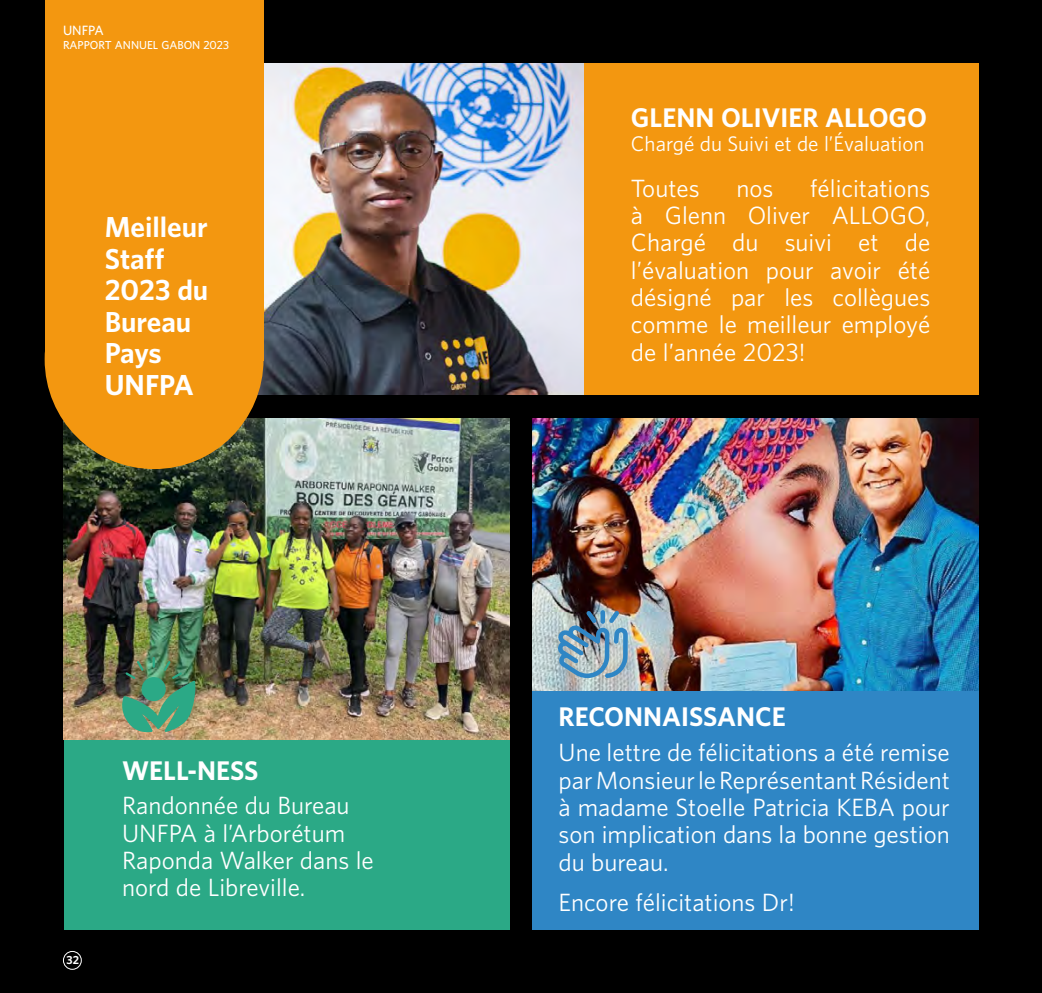
<style>
.page{position:relative;width:1042px;height:993px;background:#fff}
.page>*{position:absolute;margin:0;border:0;box-sizing:border-box;transform-origin:0 0}
.t1{font:700 26.25px/31.5px "UNFPA";color:#fff}
.t2{font:700 24.5px "UNFPA";color:#fff}
.t3{font:22.75px/27.3px "UNFPA Text";color:#fff;text-align:justify}
.t4{font:19.25px "UNFPA Text";color:#fff}
.t5{font:600 12.25px "UNFPA";color:#fff}
.t6{font:600 10.5px "UNFPA";color:#fff}
.t7{font:700 10.5px "UNFPA";color:#fff}
</style>
<div class="page">
<div style="left:0;top:0;width:1042px;height:992px;background:#000"></div>
<div style="left:64px;top:610px;width:446px;height:319px;background:#2ba986"></div>
<div style="left:532px;top:610px;width:447px;height:319px;background:#2f86c5"></div>
<img style="left:64px;top:418px;width:446px;height:321px">
<img style="left:532px;top:418px;width:446px;height:272px">
<div style="left:584px;top:63px;width:395px;height:331px;background:#f39710"></div>
<img style="left:258px;top:63px;width:326px;height:331px">
<div style="left:45px;top:249px;width:218px;height:220px;background:#f39710;border-radius:50%"></div>
<div style="left:45px;top:0;width:218px;height:360px;background:#f39710"></div>
<img style="left:121px;top:656px;width:75px;height:76px">
<img style="left:557px;top:610px;width:71px;height:71px">
<div style="left:63px;top:950px;width:19px;height:19px;border:1px solid #fff;border-radius:50%"></div>
<p class="t5" style="left:63px;top:22px;width:42px">UNFPA</p>
<p class="t6" style="left:63px;top:38px;width:168px">RAPPORT ANNUEL GABON 2023</p>
<p class="t1" style="left:105px;top:210px;width:105px">Meilleur<br>Staff<br>2023 du<br>Bureau<br>Pays<br>UNFPA</p>
<p class="t2" style="left:122px;top:754px;width:138px">WELL-NESS</p>
<p class="t7" style="left:66px;top:952px;width:14px">32</p>
<p class="t3" style="left:122px;top:791px;width:253px;text-align:left">Randonnée du Bureau<br>UNFPA à l’Arborétum<br>Raponda Walker dans le nord de Libreville.</p>
<p class="t2" style="left:631px;top:101px;width:297px">GLENN OLIVIER ALLOGO</p>
<p class="t4" style="left:631px;top:131px;width:295px">Chargé du Suivi et de l’Évaluation</p>
<p class="t3" style="left:631px;top:174px;width:301px;text-indent:179px">félicitations à Glenn Oliver ALLOGO, Chargé du suivi et de l’évaluation pour avoir été désigné par les collègues comme le meilleur employé de l’année 2023!</p>
<p class="t3" style="left:631px;top:174px;width:70px">Toutes</p>
<p class="t3" style="left:736px;top:174px;width:38px">nos</p>
<p class="t2" style="left:558px;top:700px;width:229px">RECONNAISSANCE</p>
<p class="t3" style="left:558px;top:738px;width:393px">Une lettre de félicitations a été remise par Monsieur le Représentant Résident à madame Stoelle Patricia KEBA pour son implication dans la bonne gestion du bureau.</p>
<p class="t3" style="left:558px;top:887px;width:238px">Encore félicitations Dr!</p>
</div>
